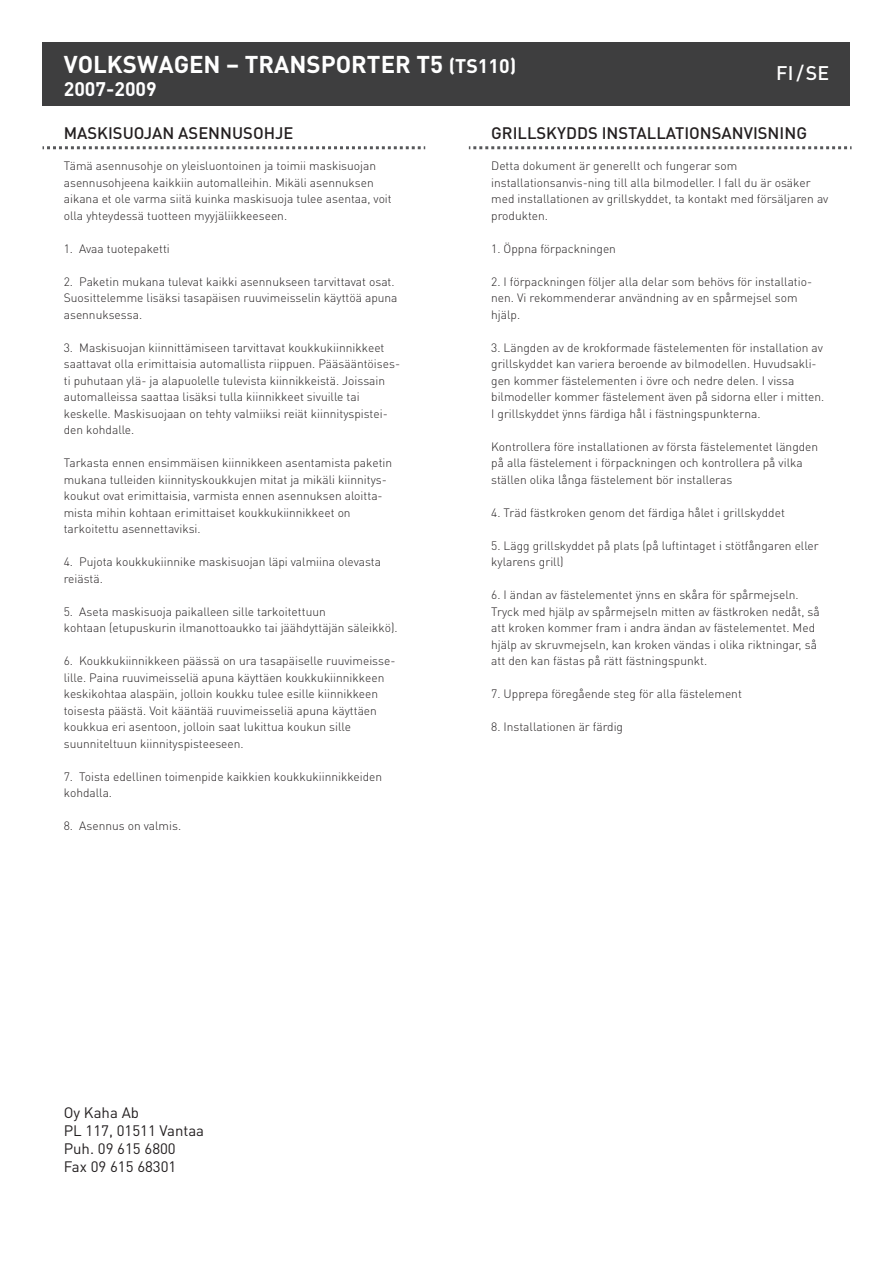
<style>
.page{position:relative;width:893px;height:1263px;background:#fff}
.page>*{position:absolute;margin:0;border:0;box-sizing:border-box;transform-origin:0 0}
.t1{font:700 24px "DIN Pro";color:#fff}
.t2{font:700 19.5px "DIN Pro";color:#fff}
.t3{font:500 19.5px "DIN Pro";color:#fff}
.t4{font:500 16.5px "DIN Pro";color:#231f20}
.t5{font:15px/18px "DIN Pro";color:#231f20}
.t6{font:300 12px/16.5px "DIN Pro";color:#231f20}
.s1{font-size:19.5px}
</style>
<div class="page">
<div style="left:43px;top:42px;width:807px;height:63px;background:#3e3e3f"></div>
<svg style="left:43px;top:146px;width:382px;height:3px"></svg>
<svg style="left:469px;top:146px;width:383px;height:3px"></svg>
<h1 class="t1" style="left:64px;top:48px;width:454px">VOLKSWAGEN – TRANSPORTER T5 <span class="s1">(TS110)</span></h1>
<h2 class="t2" style="left:64px;top:76px;width:95px">2007-2009</h2>
<h2 class="t3" style="left:776px;top:60px;width:54px">FI/SE</h2>
<h3 class="t4" style="left:64px;top:122px;width:231px">MASKISUOJAN ASENNUSOHJE</h3>
<p class="t6" style="left:64px;top:157px;width:330px">Tämä asennusohje on yleisluontoinen ja toimii maskisuojan asennusohjeena kaikkiin automalleihin. Mikäli asennuksen aikana et ole varma siitä kuinka maskisuoja tulee asentaa, voit olla yhteydessä tuotteen myyjäliikkeeseen.</p>
<p class="t6" style="left:64px;top:240px;width:108px">1. Avaa tuotepaketti</p>
<p class="t6" style="left:64px;top:273px;width:335px">2. Paketin mukana tulevat kaikki asennukseen tarvittavat osat.<br>Suosittelemme lisäksi tasapäisen ruuvimeisselin käyttöä apuna asennuksessa.</p>
<p class="t6" style="left:64px;top:339px;width:338px">3. Maskisuojan kiinnittämiseen tarvittavat koukkukiinnikkeet saattavat olla erimittaisia automallista riippuen. Pääsääntöises&shy;ti puhutaan ylä- ja alapuolelle tulevista kiinnikkeistä. Joissain automalleissa saattaa lisäksi tulla kiinnikkeet sivuille tai keskelle. Maskisuojaan on tehty valmiiksi reiät kiinnityspistei&shy;den kohdalle.</p>
<p class="t6" style="left:64px;top:454px;width:330px">Tarkasta ennen ensimmäisen kiinnikkeen asentamista paketin mukana tulleiden kiinnityskoukkujen mitat ja mikäli kiinnitys&shy;koukut ovat erimittaisia, varmista ennen asennuksen aloitta&shy;mista mihin kohtaan erimittaiset koukkukiinnikkeet on tarkoitettu asennettaviksi.</p>
<p class="t6" style="left:64px;top:553px;width:319px">4. Pujota koukkukiinnike maskisuojan läpi valmiina olevasta reiästä.</p>
<p class="t6" style="left:64px;top:603px;width:335px">5. Aseta maskisuoja paikalleen sille tarkoitettuun<br>kohtaan (etupuskurin ilmanottoaukko tai jäähdyttäjän säleikkö).</p>
<p class="t6" style="left:64px;top:652px;width:333px">6. Koukkukiinnikkeen päässä on ura tasapäiselle ruuvimeisse&shy;lille. Paina ruuvimeisseliä apuna käyttäen koukkukiinnikkeen keskikohtaa alaspäin, jolloin koukku tulee esille kiinnikkeen toisesta päästä. Voit kääntää ruuvimeisseliä apuna käyttäen koukkua eri asentoon, jolloin saat lukittua koukun sille suunniteltuun kiinnityspisteeseen.</p>
<p class="t6" style="left:64px;top:768px;width:320px">7. Toista edellinen toimenpide kaikkien koukkukiinnikkeiden kohdalla.</p>
<p class="t6" style="left:64px;top:817px;width:119px">8. Asennus on valmis.</p>
<h3 class="t4" style="left:491px;top:122px;width:317px">GRILLSKYDDS INSTALLATIONSANVISNING</h3>
<p class="t6" style="left:491px;top:157px;width:339px">Detta dokument är generellt och fungerar som installationsanvis-ning till alla bilmodeller. I fall du är osäker med installationen av grillskyddet, ta kontakt med försäljaren av produkten.</p>
<p class="t6" style="left:491px;top:240px;width:126px">1. Öppna förpackningen</p>
<p class="t6" style="left:491px;top:273px;width:322px">2. I förpackningen följer alla delar som behövs för installatio&shy;nen. Vi rekommenderar användning av en spårmejsel som hjälp.</p>
<p class="t6" style="left:491px;top:339px;width:335px">3. Längden av de krokformade fästelementen för installation av grillskyddet kan variera beroende av bilmodellen. Huvudsakli&shy;gen kommer fästelementen i övre och nedre delen. I vissa bilmodeller kommer fästelement även på sidorna eller i mitten.<br>I grillskyddet ÿnns färdiga hål i fästningspunkterna.</p>
<p class="t6" style="left:491px;top:438px;width:329px">Kontrollera före installationen av första fästelementet längden på alla fästelement i förpackningen och kontrollera på vilka ställen olika långa fästelement bör installeras</p>
<p class="t6" style="left:491px;top:504px;width:295px">4. Träd fästkroken genom det färdiga hålet i grillskyddet</p>
<p class="t6" style="left:491px;top:537px;width:329px">5. Lägg grillskyddet på plats (på luftintaget i stötfångaren eller kylarens grill)</p>
<p class="t6" style="left:491px;top:586px;width:330px">6. I ändan av fästelementet ÿnns en skåra för spårmejseln.<br>Tryck med hjälp av spårmejseln mitten av fästkroken nedåt, så att kroken kommer fram i andra ändan av fästelementet. Med hjälp av skruvmejseln, kan kroken vändas i olika riktningar, så att den kan fästas på rätt fästningspunkt.</p>
<p class="t6" style="left:491px;top:685px;width:252px">7. Upprepa föregående steg för alla fästelement</p>
<p class="t6" style="left:491px;top:718px;width:133px">8. Installationen är färdig</p>
<p class="t5" style="left:64px;top:1102px;width:142px">Oy Kaha Ab<br>PL 117, 01511 Vantaa<br>Puh. 09 615 6800<br>Fax 09 615 68301</p>
</div>
